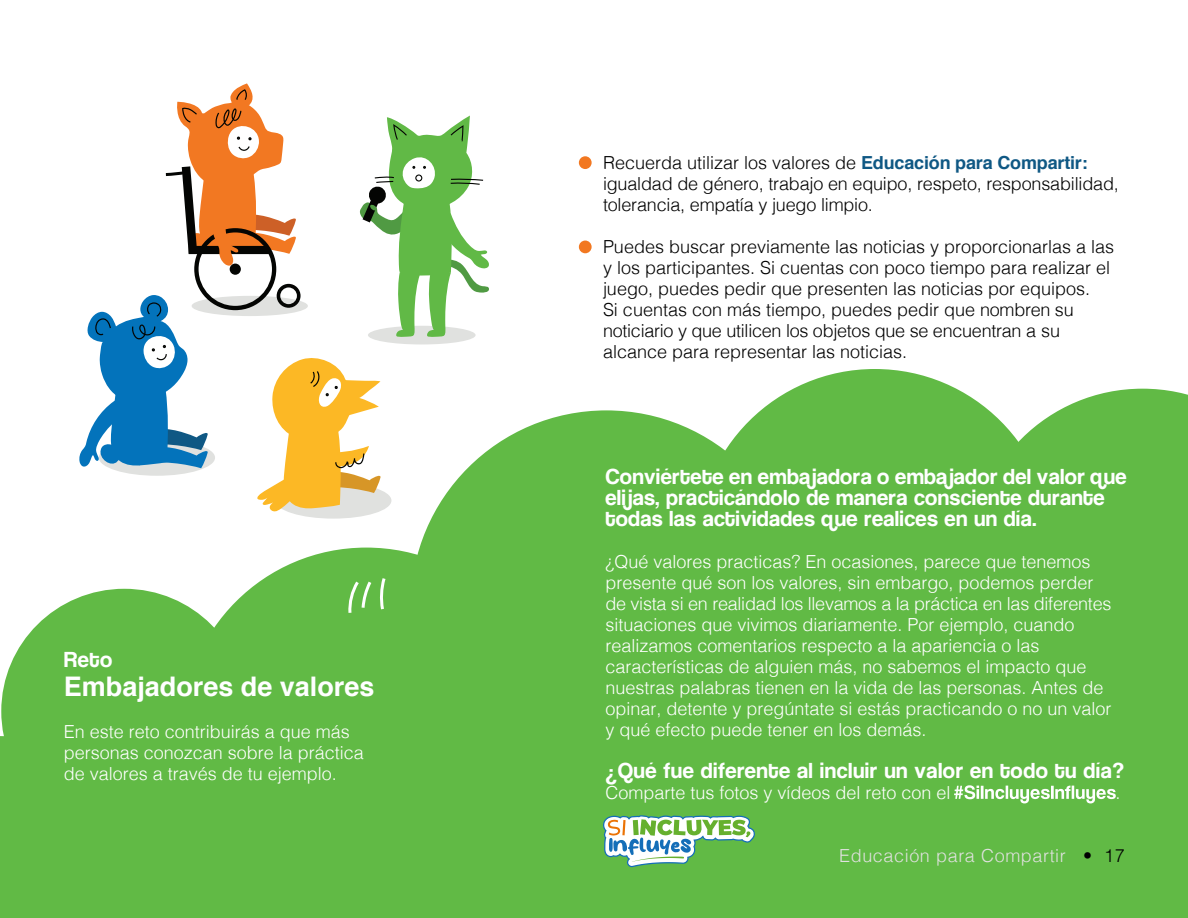
<style>
.page{position:relative;width:1188px;height:918px;background:#fff}
.page>*{position:absolute;margin:0;border:0;box-sizing:border-box;transform-origin:0 0}
.t1{font:700 27px "Helvetica";color:#fff}
.t2{font:21px/21px "Coolvetica";letter-spacing:.025em;color:#fff}
.t3{font:300 18px/21px "Helvetica";color:#fff}
.t4{font:300 18px/21px "Helvetica";color:#000}
.t5{font:300 18px "Helvetica";letter-spacing:.035em;color:#e0e1df}
.t6{font:300 18px "Helvetica";color:#000001}
.s1{font-weight:700;color:#0f5884}
.s2{color:#000001}
</style>
<div class="page">
<div style="left:1px;top:593px;width:1187px;height:325px;background:#61ba45"></div>
<div style="left:411px;top:410px;width:391px;height:392px;background:#61ba45;border-radius:50%"></div>
<div style="left:697px;top:369px;width:356px;height:356px;background:#61ba45;border-radius:50%"></div>
<div style="left:972px;top:389px;width:216px;height:339px;background:#61ba45"></div>
<div style="left:182px;top:548px;width:369px;height:368px;background:#61ba45;border-radius:50%"></div>
<div style="left:1px;top:589px;width:246px;height:245px;background:#61ba45;border-radius:50%"></div>
<div style="left:0;top:736px;width:125px;height:182px;background:#61ba45"></div>
<svg style="left:348px;top:582px;width:23px;height:31px"></svg>
<svg style="left:380px;top:578px;width:6px;height:31px"></svg>
<div style="left:579px;top:241px;width:13px;height:12px;background:#f27821;border-radius:50%"></div>
<div style="left:579px;top:156px;width:13px;height:13px;background:#f27821;border-radius:50%"></div>
<div style="left:275px;top:482px;width:116px;height:37px;background:#e0e1df;border-radius:50%"></div>
<svg style="left:79px;top:83px;width:411px;height:428px"></svg>
<svg style="left:603px;top:815px;width:152px;height:52px"></svg>
<svg style="left:954px;top:785px;width:162px;height:18px"></svg>
<p class="t2" style="left:64px;top:651px;width:50px">Reto</p>
<p class="t1" style="left:64px;top:664px;width:312px">Embajadores de valores</p>
<p class="t3" style="left:64px;top:719px;width:288px">En este reto contribuirás a que más</p>
<p class="t3" style="left:64px;top:740px;width:302px">personas conozcan sobre la práctica</p>
<p class="t3" style="left:64px;top:761px;width:275px">de valores a través de tu ejemplo.</p>
<p class="t4" style="left:603px;top:151px;width:517px">Recuerda utilizar los valores de <span class="s1">Educación para Compartir: </span>igualdad de género, trabajo en equipo, respeto, responsabilidad, tolerancia, empatía y juego limpio.</p>
<p class="t4" style="left:603px;top:235px;width:513px">Puedes buscar previamente las noticias y proporcionarlas a las y los participantes. Si cuentas con poco tiempo para realizar el juego, puedes pedir que presenten las noticias por equipos.</p>
<p class="t4" style="left:603px;top:298px;width:472px">Si cuentas con más tiempo, puedes pedir que nombren su</p>
<p class="t4" style="left:603px;top:319px;width:459px">noticiario y que utilicen los objetos que se encuentran a su</p>
<p class="t4" style="left:603px;top:340px;width:306px">alcance para representar las noticias.</p>
<p class="t2" style="left:605px;top:468px;width:523px">Conviértete en embajadora o embajador del valor que elijas, practicándolo de manera consciente durante</p>
<p class="t2" style="left:605px;top:510px;width:433px">todas las actividades que realices en un día.</p>
<p class="t3" style="left:605px;top:550px;width:490px">¿Qué valores practicas? En ocasiones, parece que tenemos presente qué son los valores, sin embargo, podemos perder</p>
<p class="t3" style="left:605px;top:592px;width:508px">de vista si en realidad los llevamos a la práctica en las diferentes situaciones que vivimos diariamente. Por ejemplo, cuando</p>
<p class="t3" style="left:605px;top:634px;width:436px">realizamos comentarios respecto a la apariencia o las</p>
<p class="t3" style="left:605px;top:655px;width:508px">características de alguien más, no sabemos el impacto que nuestras palabras tienen en la vida de las personas. Antes de opinar, detente y pregúntate si estás practicando o no un valor</p>
<p class="t3" style="left:605px;top:718px;width:323px">y qué efecto puede tener en los demás.</p>
<p class="t2" style="left:605px;top:762px;width:520px">¿Qué fue diferente al incluir un valor en todo tu día?</p>
<p class="t3" style="left:605px;top:781px;width:347px">Comparte tus fotos y vídeos del reto con el</p>
<p class="t3" style="left:1116px;top:781px;width:7px">.</p>
<p class="t5" style="left:839px;top:840px;width:255px">Educación para Compartir <span class="s2">•</span></p>
<p class="t6" style="left:1104px;top:840px;width:22px">17</p>
</div>
